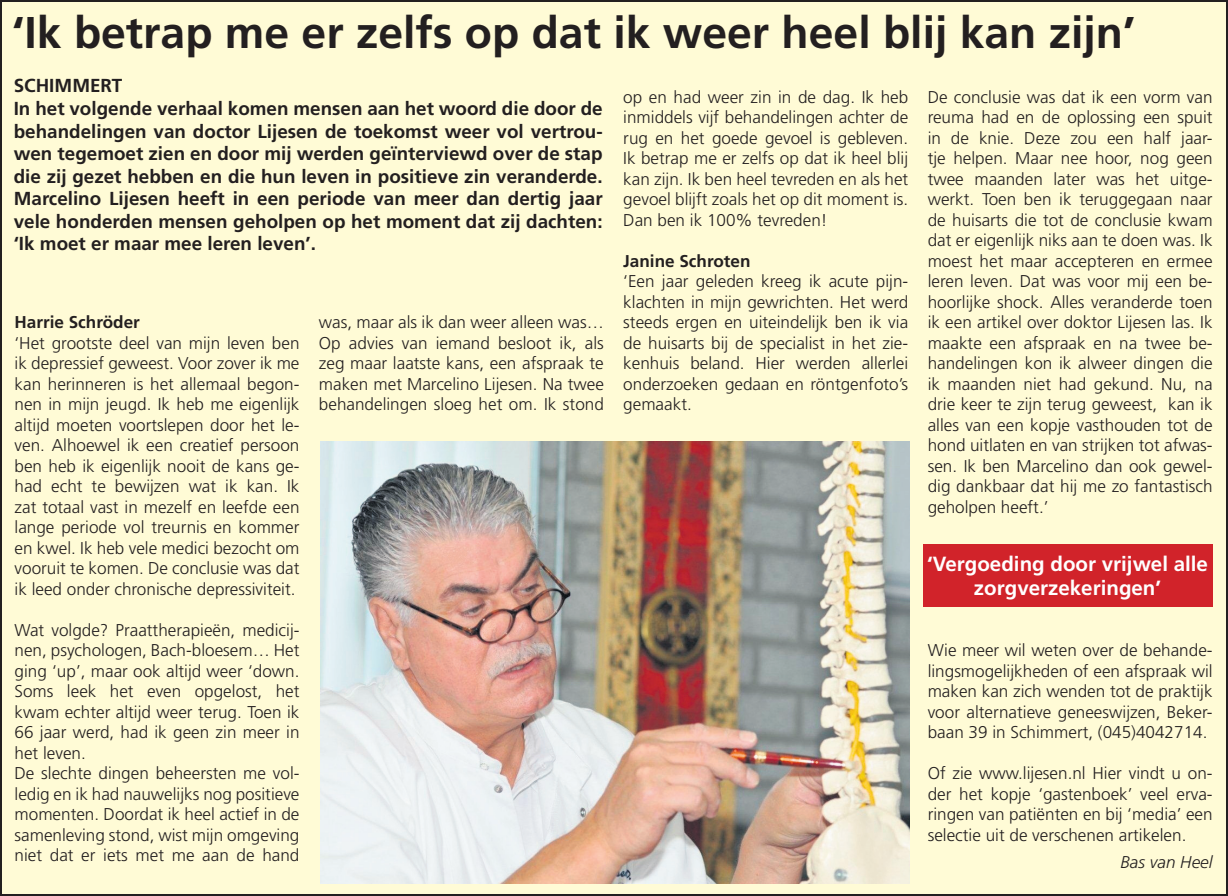
<style>
.page{position:relative;width:1228px;height:896px;background:#fff}
.page>*{position:absolute;margin:0;border:0;box-sizing:border-box;transform-origin:0 0}
.t1{font:700 44.4px "Frutiger LT Std";color:#231f20}
.t2{font:700 20.4px/24.6px "Frutiger LT Std";color:#fff;text-align:center}
.t3{font:700 18.8px/22.6px "Frutiger LT Std";color:#231f20}
.t4{font:300 17px/20.4px "Frutiger LT Std";color:#231f20;text-align:justify}
.t5{font:700 17px "Frutiger LT Std";color:#231f20}
.t6{font:italic 300 17px "Frutiger LT Std";color:#231f20}
</style>
<div class="page">
<div style="left:0;top:0;width:1227px;height:896px;background:#fffbd6"></div>
<div style="left:922px;top:544px;width:290px;height:63px;background:#d1232a"></div>
<img style="left:320px;top:441px;width:589px;height:442px">
<h1 class="t1" style="left:12px;top:7px;width:1124px">‘Ik betrap me er zelfs op dat ik weer heel blij kan zijn’</h1>
<p class="t3" style="left:14px;top:75px;width:590px">SCHIMMERT<br>In het volgende verhaal komen mensen aan het woord die door de behandelingen van doctor Lijesen de toekomst weer vol vertrou&shy;wen tegemoet zien en door mij werden geïnterviewd over de stap die zij gezet hebben en die hun leven in positieve zin veranderde.<br>Marcelino Lijesen heeft in een periode van meer dan dertig jaar vele honderden mensen geholpen op het moment dat zij dachten: ‘Ik moet er maar mee leren leven’.</p>
<p class="t4" style="left:623px;top:87px;width:286px">op en had weer zin in de dag. Ik heb inmiddels vijf behandelingen achter de rug en het goede gevoel is gebleven.<br>Ik betrap me er zelfs op dat ik heel blij kan zijn. Ik ben heel tevreden en als het gevoel blijft zoals het op dit moment is.<br>Dan ben ik 100% tevreden!</p>
<p class="t5" style="left:623px;top:251px;width:129px">Janine Schroten</p>
<p class="t4" style="left:623px;top:271px;width:286px">‘Een jaar geleden kreeg ik acute pijn&shy;klachten in mijn gewrichten. Het werd steeds ergen en uiteindelijk ben ik via de huisarts bij de specialist in het zie&shy;kenhuis beland. Hier werden allerlei onderzoeken gedaan en röntgenfoto’s gemaakt.</p>
<p class="t4" style="left:927px;top:87px;width:286px">De conclusie was dat ik een vorm van reuma had en de oplossing een spuit in de knie. Deze zou een half jaar&shy;tje helpen. Maar nee hoor, nog geen twee maanden later was het uitge&shy;werkt. Toen ben ik teruggegaan naar de huisarts die tot de conclusie kwam dat er eigenlijk niks aan te doen was. Ik moest het maar accepteren en ermee leren leven. Dat was voor mij een be&shy;hoorlijke shock. Alles veranderde toen ik een artikel over doktor Lijesen las. Ik maakte een afspraak en na twee be&shy;handelingen kon ik alweer dingen die ik maanden niet had gekund. Nu, na drie keer te zijn terug geweest, kan ik alles van een kopje vasthouden tot de hond uitlaten en van strijken tot afwas&shy;sen. Ik ben Marcelino dan ook gewel&shy;dig dankbaar dat hij me zo fantastisch geholpen heeft.’</p>
<p class="t5" style="left:15px;top:312px;width:127px">Harrie Schröder</p>
<p class="t4" style="left:15px;top:333px;width:286px">‘Het grootste deel van mijn leven ben ik depressief geweest. Voor zover ik me kan herinneren is het allemaal begon&shy;nen in mijn jeugd. Ik heb me eigenlijk altijd moeten voortslepen door het le&shy;ven. Alhoewel ik een creatief persoon ben heb ik eigenlijk nooit de kans ge&shy;had echt te bewijzen wat ik kan. Ik zat totaal vast in mezelf en leefde een lange periode vol treurnis en kommer en kwel. Ik heb vele medici bezocht om vooruit te komen. De conclusie was dat ik leed onder chronische depressiviteit.</p>
<p class="t4" style="left:15px;top:620px;width:286px;text-align:left">Wat volgde? Praattherapieën, medicij&shy;nen, psychologen, Bach-bloesem… Het ging ‘up’, maar ook altijd weer ‘down.<br>Soms leek het even opgelost, het kwam echter altijd weer terug. Toen ik 66 jaar werd, had ik geen zin meer in het leven.<br>De slechte dingen beheersten me vol&shy;ledig en ik had nauwelijks nog positieve momenten. Doordat ik heel actief in de samenleving stond, wist mijn omgeving niet dat er iets met me aan de hand</p>
<p class="t4" style="left:319px;top:312px;width:286px">was, maar als ik dan weer alleen was… Op advies van iemand besloot ik, als zeg maar laatste kans, een afspraak te maken met Marcelino Lijesen. Na twee behandelingen sloeg het om. Ik stond</p>
<p class="t2" style="left:927px;top:551px;width:282px">‘Vergoeding door vrijwel alle zorgverzekeringen’</p>
<p class="t4" style="left:927px;top:640px;width:286px">Wie meer wil weten over de behande&shy;lingsmogelijkheden of een afspraak wil maken kan zich wenden tot de praktijk voor alternatieve geneeswijzen, Beker&shy;baan 39 in Schimmert, (045)4042714.</p>
<p class="t4" style="left:927px;top:763px;width:286px">Of zie www.lijesen.nl Hier vindt u on&shy;der het kopje ‘gastenboek’ veel erva&shy;ringen van patiënten en bij ‘media’ een selectie uit de verschenen artikelen.</p>
<p class="t6" style="left:1120px;top:852px;width:94px">Bas van Heel</p>
</div>
